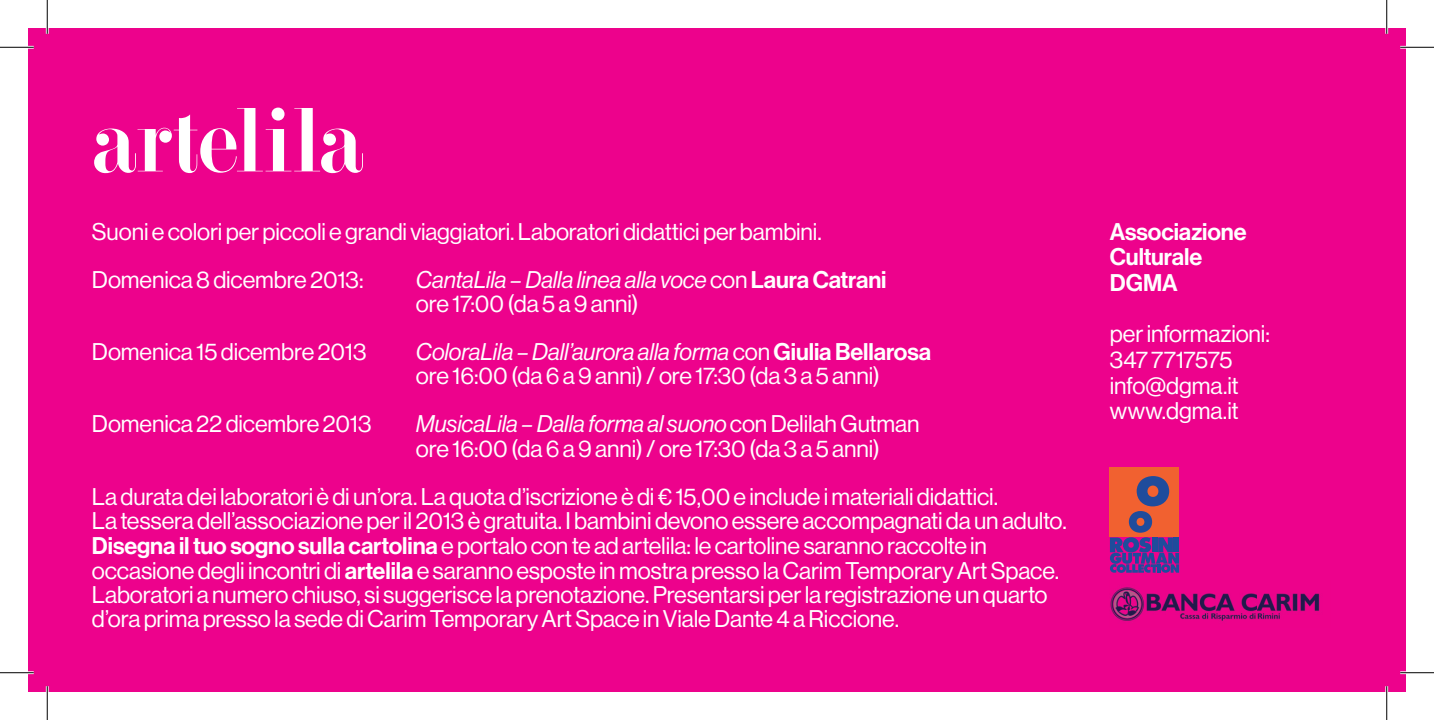
<style>
.page{position:relative;width:1434px;height:720px;background:#fff}
.page>*{position:absolute;margin:0;border:0;box-sizing:border-box;transform-origin:0 0}
.t1{font:81px "Didi Font";letter-spacing:-.04em;color:#fff}
.t2{font:23.62px/24.5px "Haas Grot Disp 55 Roman";letter-spacing:-.005em;color:#fff}
.t3{font:italic 23.62px "Haas Grot Disp 56";letter-spacing:-.005em;color:#fff}
.t4{font:500 23.62px/25.7px "Haas Grot Disp 65";letter-spacing:-.005em;color:#fff}
.s1{font-family:"Haas Grot Disp 55 Roman";font-style:normal}
.s2{font-family:"Haas Grot Disp 65";font-weight:500;font-style:normal}
.s3{font-family:"Haas Grot Disp 65";font-weight:500}
</style>
<div class="page">
<div style="left:28px;top:28px;width:1378px;height:663px;background:#ed028c"></div>
<div style="left:1110px;top:467px;width:69px;height:70px;background:#f16130"></div>
<svg style="left:1110px;top:476px;width:69px;height:96px"></svg>
<img style="left:1110px;top:587px;width:210px;height:34px">
<hr style="left:0;top:46px;width:34px;height:3px;background:#fff">
<hr style="left:1400px;top:46px;width:34px;height:3px;background:#fff">
<hr style="left:0;top:671px;width:34px;height:3px;background:#fff">
<hr style="left:1400px;top:671px;width:34px;height:3px;background:#fff">
<hr style="left:46px;top:0;width:3px;height:34px;background:#fff">
<hr style="left:46px;top:686px;width:3px;height:34px;background:#fff">
<hr style="left:1385px;top:0;width:3px;height:34px;background:#fff">
<hr style="left:1385px;top:686px;width:3px;height:34px;background:#fff">
<hr style="left:0;top:47px;width:34px;height:1px;background:#000">
<hr style="left:1400px;top:47px;width:34px;height:1px;background:#000">
<hr style="left:0;top:672px;width:34px;height:1px;background:#000">
<hr style="left:1400px;top:672px;width:34px;height:1px;background:#000">
<hr style="left:47px;top:0;width:1px;height:34px;background:#000">
<hr style="left:47px;top:686px;width:1px;height:34px;background:#000">
<hr style="left:1386px;top:0;width:1px;height:34px;background:#000">
<hr style="left:1386px;top:686px;width:1px;height:34px;background:#000">
<h1 class="t1" style="left:92px;top:92px;width:275px">artelila</h1>
<p class="t2" style="left:92px;top:207px;width:731px;line-height:48.1px">Suoni e colori per piccoli e grandi viaggiatori. Laboratori didattici per bambini.<br>Domenica 8 dicembre 2013:</p>
<p class="t3" style="left:416px;top:266px;width:472px">CantaLila – Dalla linea alla voce <span class="s1">con</span> <span class="s2">Laura Catrani</span></p>
<p class="t2" style="left:416px;top:291px;width:224px">ore 17:00 (da 5 a 9 anni)</p>
<p class="t2" style="left:92px;top:340px;width:276px">Domenica 15 dicembre 2013</p>
<p class="t3" style="left:416px;top:338px;width:517px">ColoraLila – Dall’aurora alla forma <span class="s1">con</span> <span class="s2">Giulia Bellarosa</span></p>
<p class="t2" style="left:416px;top:364px;width:466px">ore 16:00 (da 6 a 9 anni) / ore 17:30 (da 3 a 5 anni)</p>
<p class="t2" style="left:92px;top:412px;width:281px">Domenica 22 dicembre 2013</p>
<p class="t3" style="left:416px;top:411px;width:505px">MusicaLila – Dalla forma al suono <span class="s1">con Delilah Gutman</span></p>
<p class="t2" style="left:92px;top:424px;width:908px;line-height:48.1px;text-indent:324px">ore 16:00 (da 6 a 9 anni) / ore 17:30 (da 3 a 5 anni)<br>La durata dei laboratori è di un’ora. La quota d’iscrizione è di € 15,00 e include i materiali didattici.</p>
<p class="t2" style="left:92px;top:508px;width:976px">La tessera dell’associazione per il 2013 è gratuita. I bambini devono essere accompagnati da un adulto.<br><span class="s3">Disegna il tuo sogno sulla cartolina</span> e portalo con te ad artelila: le cartoline saranno raccolte in occasione degli incontri di <span class="s3">artelila</span> e saranno esposte in mostra presso la Carim Temporary Art Space.<br>Laboratori a numero chiuso, si suggerisce la prenotazione. Presentarsi per la registrazione un quarto d’ora prima presso la sede di Carim Temporary Art Space in Viale Dante 4 a Riccione.</p>
<p class="t4" style="left:1110px;top:219px;width:138px">Associazione<br>Culturale<br>DGMA</p>
<p class="t2" style="left:1110px;top:321px;width:161px;line-height:25.7px">per informazioni:<br>347 7717575 info@dgma.it www.dgma.it</p>
</div>
